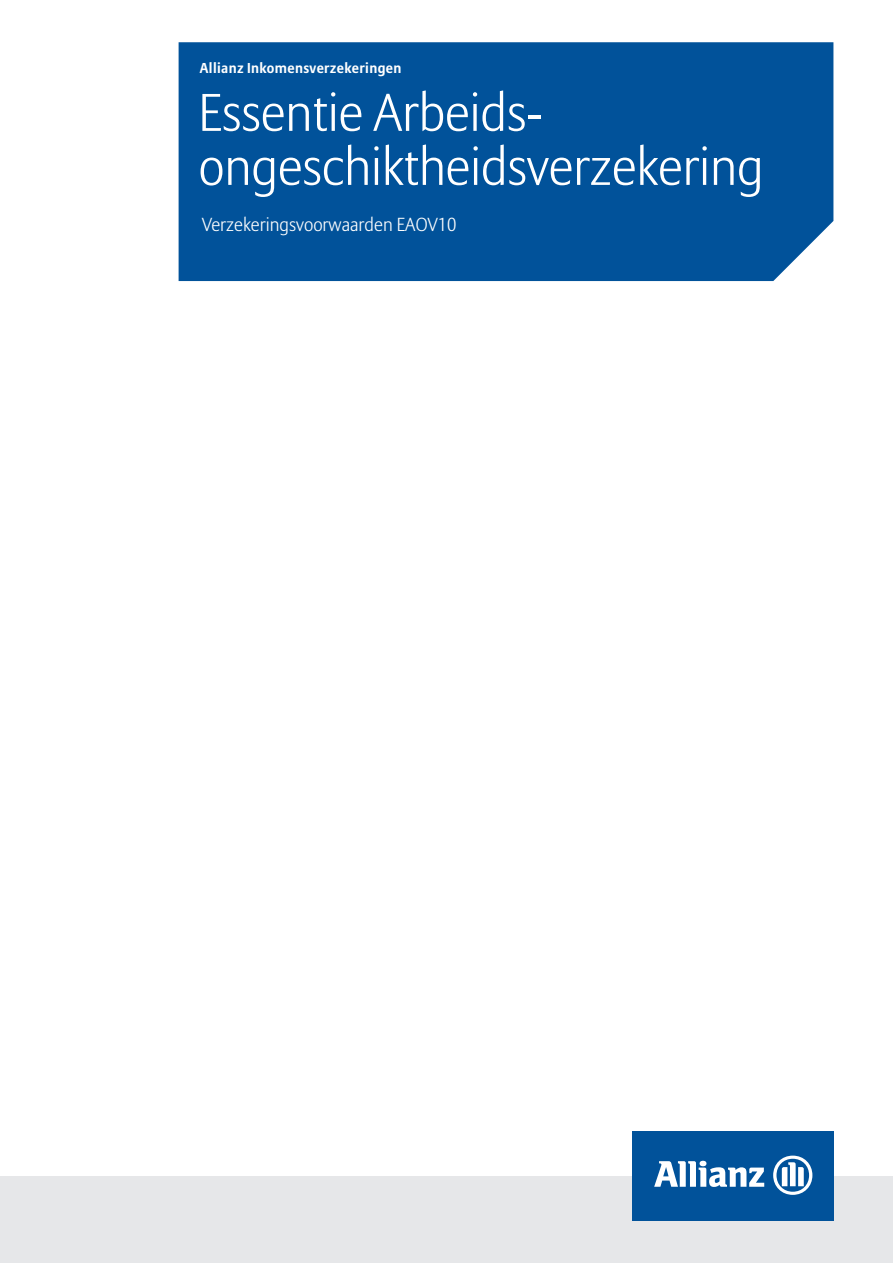
<style>
.page{position:relative;width:893px;height:1263px;background:#fff}
.page>*{position:absolute;margin:0;border:0;box-sizing:border-box;transform-origin:0 0}
.t1{font:300 52.5px/54px "Allianz Sans";letter-spacing:-.005em;color:#fff}
.t2{font:300 18.75px "Allianz Sans";color:#fff}
.t3{font:700 14.25px "Allianz Sans";letter-spacing:.025em;color:#fff}
</style>
<div class="page">
<div style="left:179px;top:42px;width:654px;height:239px;background:#01529a"></div>
<div style="left:0;top:1176px;width:893px;height:87px;background:#e6e7e9"></div>
<div style="left:632px;top:1131px;width:202px;height:90px;background:#01529a"></div>
<svg style="left:654px;top:1161px;width:110px;height:26px"></svg>
<svg style="left:773px;top:1155px;width:39px;height:40px"></svg>
<p class="t3" style="left:200px;top:59px;width:203px">Allianz Inkomensverzekeringen</p>
<p class="t1" style="left:198px;top:85px;width:567px">Essentie Arbeids&shy;ongeschiktheidsverzekering</p>
<p class="t2" style="left:202px;top:213px;width:256px">Verzekeringsvoorwaarden EAOV10</p>
</div>
